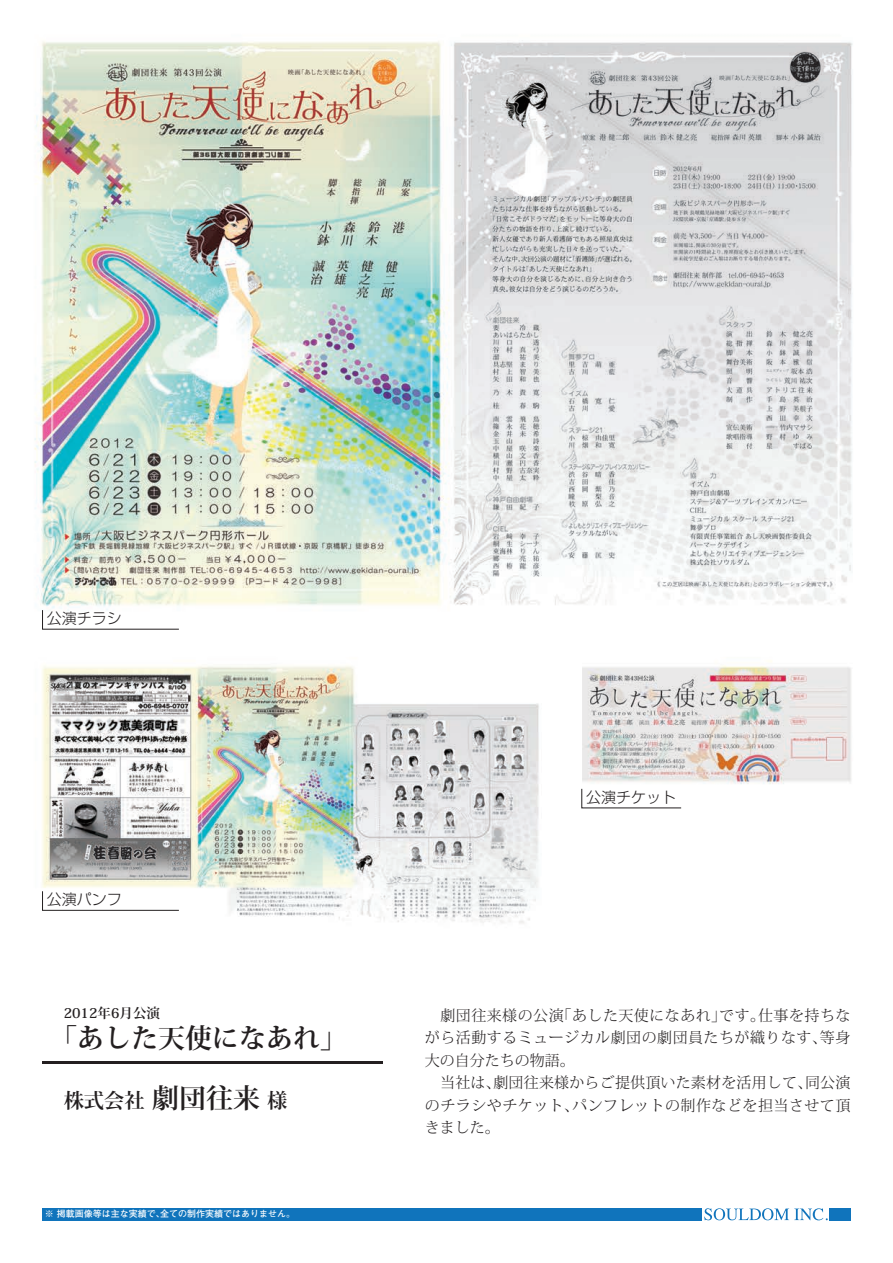
<style>
.page{position:relative;width:893px;height:1263px;background:#fff}
.page>*{position:absolute;margin:0;border:0;box-sizing:border-box;transform-origin:0 0}
.t1{font:27px "Koz Min Pr 6 N Bold 90 pv RKSJ H";color:#231f20}
.t2{font:20.25px "Koz Min Pr 6 N Bold 90 pv RKSJ H";color:#231f20}
.t3{font:15px/22.5px "Koz Min Pr 6 N Light 90 pv RKSJ H";letter-spacing:.03em;color:#231f20}
.t4{font:15px "Shin Go Pro Light 90 pv RKSJ H";color:#231f20}
.t5{font:13.5px "Koz Min Pr 6 N Bold 90 pv RKSJ H";color:#231f20}
.t6{font:9px "Futo Go B101 Pro Bold 90 pv RKSJ H";color:#fff}
.s1{font-size:27px}
</style>
<div class="page">
<img style="left:34px;top:40px;width:819px;height:1181px">
<hr style="left:43px;top:1061px;width:340px;height:2px;background:#231f20">
<svg style="left:704px;top:1208px;width:124px;height:12px"></svg>
<div style="left:42px;top:1208px;width:660px;height:12px;background:#1074bc"></div>
<div style="left:829px;top:1208px;width:21px;height:12px;background:#1074bc"></div>
<svg style="left:42px;top:610px;width:137px;height:19px"></svg>
<svg style="left:42px;top:891px;width:137px;height:20px"></svg>
<svg style="left:581px;top:788px;width:100px;height:20px"></svg>
<p class="t4" style="left:47px;top:613px;width:77px">公演チラシ</p>
<p class="t4" style="left:47px;top:894px;width:77px">公演パンフ</p>
<p class="t5" style="left:64px;top:1008px;width:98px">2012年6月公演</p>
<h1 class="t1" style="left:50px;top:1028px;width:298px">「あした天使になあれ」</h1>
<h2 class="t2" style="left:64px;top:1093px;width:225px">株式会社 <span class="s1">劇団往来</span> 様</h2>
<p class="t6" style="left:45px;top:1210px;width:252px">※ 掲載画像等は主な実績で、全ての制作実績ではありません。</p>
<p class="t4" style="left:586px;top:792px;width:91px">公演チケット</p>
<p class="t3" style="left:425px;top:1006px;width:427px">　劇団往来様の公演「あした天使になあれ」です。仕事を持ちながら活動するミュージカル劇団の劇団員たちが織りなす、等身大の自分たちの物語。<br>　当社は、劇団往来様からご提供頂いた素材を活用して、同公演のチラシやチケット、パンフレットの制作などを担当させて頂きました。</p>
</div>
